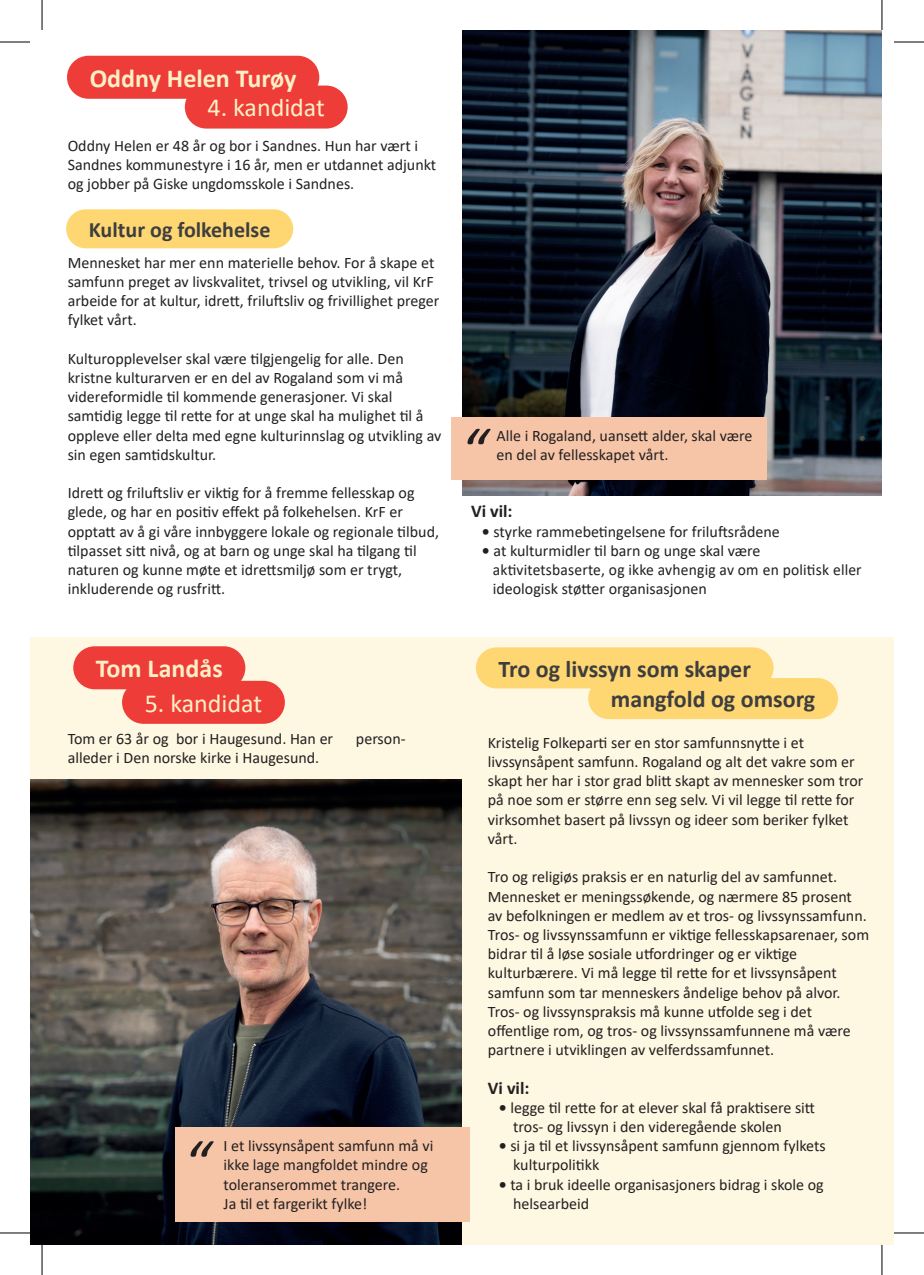
<style>
.page{position:relative;width:924px;height:1275px;background:#fff}
.page>*{position:absolute;margin:0;border:0;box-sizing:border-box;transform-origin:0 0}
.t1{font:italic 61.8px "Calibri";color:#231f20}
.t2{font:700 26px "Calibri";color:#fef0c6}
.t3{font:26px "Calibri";color:#fef0c6}
.t4{font:700 24px "Calibri";color:#3e3e3f}
.t5{font:700 22px "Calibri";color:#3e3e3f}
.t6{font:700 18px "Calibri";color:#231f20}
.t7{font:16px/19.2px "Calibri";color:#231f20}
.s1{font-weight:700}
</style>
<div class="page">
<div style="left:31px;top:637px;width:861px;height:607px;background:#fef7e2"></div>
<div style="left:588px;top:678px;width:249px;height:41px;background:#fed672;border-radius:21px"></div>
<img style="left:31px;top:779px;width:431px;height:465px">
<div style="left:475px;top:647px;width:298px;height:41px;background:#fed672;border-radius:21px"></div>
<img style="left:462px;top:31px;width:419px;height:465px">
<div style="left:66px;top:209px;width:227px;height:39px;background:#fed672;border-radius:20px"></div>
<div style="left:185px;top:86px;width:162px;height:43px;background:#ee3d39;border-radius:22px"></div>
<div style="left:67px;top:56px;width:252px;height:43px;background:#ee3d39;border-radius:22px"></div>
<div style="left:73px;top:646px;width:172px;height:43px;background:#ee3d39;border-radius:22px"></div>
<div style="left:122px;top:681px;width:163px;height:43px;background:#ee3d39;border-radius:22px"></div>
<div style="left:176px;top:1127px;width:293px;height:95px;background:#f6c5a8"></div>
<div style="left:451px;top:417px;width:316px;height:63px;background:#f6c5a8"></div>
<svg style="left:0;top:41px;width:30px;height:1px"></svg>
<svg style="left:894px;top:41px;width:29px;height:1px"></svg>
<svg style="left:0;top:1233px;width:30px;height:1px"></svg>
<svg style="left:893px;top:1230px;width:30px;height:5px"></svg>
<svg style="left:41px;top:0;width:1px;height:30px"></svg>
<svg style="left:41px;top:1245px;width:1px;height:30px"></svg>
<svg style="left:882px;top:0;width:1px;height:30px"></svg>
<svg style="left:882px;top:1245px;width:1px;height:30px"></svg>
<hr style="left:0;top:42px;width:30px;height:1px;background:#000">
<hr style="left:893px;top:42px;width:30px;height:1px;background:#000">
<hr style="left:0;top:1232px;width:30px;height:1px;background:#000">
<hr style="left:893px;top:1232px;width:30px;height:1px;background:#000">
<hr style="left:42px;top:0;width:1px;height:30px;background:#000">
<hr style="left:42px;top:1245px;width:1px;height:30px;background:#000">
<hr style="left:881px;top:0;width:1px;height:30px;background:#000">
<hr style="left:881px;top:1245px;width:1px;height:30px;background:#000">
<h2 class="t2" style="left:90px;top:60px;width:208px">Oddny Helen Turøy</h2>
<h2 class="t3" style="left:207px;top:90px;width:119px">4. kandidat</h2>
<p class="t7" style="left:68px;top:135px;width:370px">Oddny Helen er 48 år og bor i Sandnes. Hun har vært i<br>Sandnes kommunestyre i 16 år, men er utdannet adjunkt og jobber på Giske ungdomsskole i Sandnes.</p>
<h3 class="t5" style="left:89px;top:214px;width:183px">Kultur og folkehelse</h3>
<p class="t7" style="left:68px;top:252px;width:373px">Mennesket har mer enn materielle behov. For å skape et samfunn preget av livskvalitet, trivsel og utvikling, vil KrF arbeide for at kultur, idrett, friluftsliv og frivillighet preger fylket vårt.</p>
<p class="t7" style="left:68px;top:348px;width:375px">Kulturopplevelser skal være tilgjengelig for alle. Den kristne kulturarven er en del av Rogaland som vi må videreformidle til kommende generasjoner. Vi skal samtidig legge til rette for at unge skal ha mulighet til å oppleve eller delta med egne kulturinnslag og utvikling av sin egen samtidskultur.</p>
<p class="t7" style="left:68px;top:483px;width:373px">Idrett og friluftsliv er viktig for å fremme fellesskap og glede, og har en positiv effekt på folkehelsen. KrF er opptatt av å gi våre innbyggere lokale og regionale tilbud, tilpasset sitt nivå, og at barn og unge skal ha tilgang til naturen og kunne møte et idrettsmiljø som er trygt, inkluderende og rusfritt.</p>
<h2 class="t2" style="left:96px;top:650px;width:128px">Tom Landås</h2>
<h2 class="t3" style="left:145px;top:685px;width:119px">5. kandidat</h2>
<p class="t7" style="left:68px;top:728px;width:267px">Tom er 63 år og bor i Haugesund. Han er</p>
<p class="t7" style="left:356px;top:728px;width:51px">person-</p>
<p class="t7" style="left:68px;top:747px;width:253px">alleder i Den norske kirke i Haugesund.</p>
<h1 class="t1" style="left:183px;top:1120px;width:27px">“</h1>
<p class="t7" style="left:223px;top:1135px;width:211px">I et livssynsåpent samfunn må vi ikke lage mangfoldet mindre og toleranserommet trangere.<br>Ja til et fargerikt fylke!</p>
<h1 class="t1" style="left:460px;top:408px;width:27px">“</h1>
<p class="t7" style="left:496px;top:425px;width:257px">Alle i Rogaland, uansett alder, skal være</p>
<p class="t7" style="left:496px;top:444px;width:173px">en del av fellesskapet vårt.</p>
<p class="t6" style="left:471px;top:498px;width:43px">Vi vil:</p>
<p class="t7" style="left:481px;top:521px;width:299px"><span class="s1">•</span> styrke rammebetingelsene for friluftsrådene</p>
<p class="t7" style="left:492px;top:540px;width:370px;text-indent:-11px"><span class="s1">•</span> at kulturmidler til barn og unge skal være aktivitetsbaserte, og ikke avhengig av om en politisk eller ideologisk støtter organisasjonen</p>
<h3 class="t4" style="left:498px;top:652px;width:254px">Tro og livssyn som skaper</h3>
<h3 class="t4" style="left:610px;top:682px;width:206px">mangfold og omsorg</h3>
<p class="t7" style="left:487px;top:732px;width:377px">Kristelig Folkeparti ser en stor samfunnsnytte i et livssynsåpent samfunn. Rogaland og alt det vakre som er skapt her har i stor grad blitt skapt av mennesker som tror på noe som er større enn seg selv. Vi vil legge til rette for virksomhet basert på livssyn og ideer som beriker fylket vårt.</p>
<p class="t7" style="left:487px;top:867px;width:382px">Tro og religiøs praksis er en naturlig del av samfunnet.<br>Mennesket er meningssøkende, og nærmere 85 prosent av befolkningen er medlem av et tros- og livssynssamfunn.<br>Tros- og livssynssamfunn er viktige fellesskapsarenaer, som bidrar til å løse sosiale utfordringer og er viktige kulturbærere. Vi må legge til rette for et livssynsåpent samfunn som tar menneskers åndelige behov på alvor.<br>Tros- og livssynspraksis må kunne utfolde seg i det offentlige rom, og tros- og livssynssamfunnene må være partnere i utviklingen av velferdssamfunnet.</p>
<p class="t6" style="left:487px;top:1074px;width:43px">Vi vil:</p>
<p class="t7" style="left:513px;top:1097px;width:303px;text-indent:-14px"><span class="s1">•</span> legge til rette for at elever skal få praktisere sitt tros- og livssyn i den videregående skolen</p>
<p class="t7" style="left:513px;top:1135px;width:314px;text-indent:-14px"><span class="s1">•</span> si ja til et livssynsåpent samfunn gjennom fylkets kulturpolitikk</p>
<p class="t7" style="left:513px;top:1174px;width:312px;text-indent:-14px"><span class="s1">•</span> ta i bruk ideelle organisasjoners bidrag i skole og helsearbeid</p>
</div>
